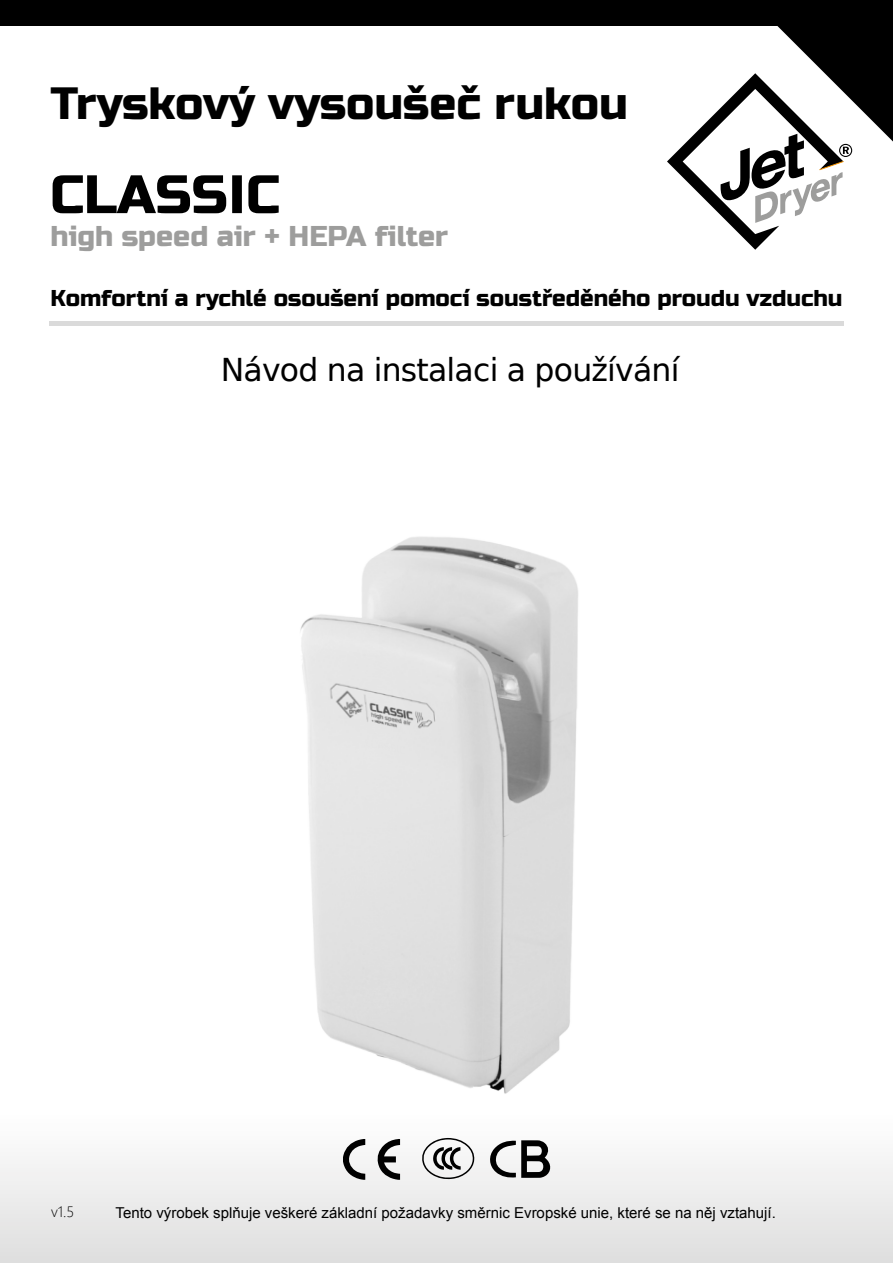
<style>
.page{position:relative;width:893px;height:1263px;background:#fff}
.page>*{position:absolute;margin:0;border:0;box-sizing:border-box;transform-origin:0 0}
.t1{font:45px "Russo One";color:#000}
.t2{font:31.5px "DejaVu Sans";letter-spacing:-.025em;color:#000}
.t3{font:28.5px "Russo One";color:#9d9d9c}
.t4{font:22.8px "Russo One";color:#000}
.t5{font:15px "Arial";color:#000}
.t6{font:300 15px "Segoe UI";color:#000}
</style>
<div class="page">
<div style="left:0;top:1093px;width:893px;height:170px;background:linear-gradient(to bottom,#fff,#dfdfdf)"></div>
<div style="left:0;top:0;width:893px;height:26px;background:#000"></div>
<svg style="left:667px;top:26px;width:226px;height:224px"></svg>
<svg style="left:377px;top:1139px;width:23px;height:41px"></svg>
<svg style="left:343px;top:1139px;width:22px;height:41px"></svg>
<svg style="left:421px;top:1139px;width:54px;height:40px"></svg>
<svg style="left:488px;top:1140px;width:65px;height:38px"></svg>
<svg style="left:53px;top:175px;width:226px;height:38px"></svg>
<div style="left:49px;top:321px;width:795px;height:5px;background:#dadada"></div>
<img style="left:254px;top:536px;width:392px;height:603px">
<h1 class="t1" style="left:50px;top:77px;width:579px">Tryskový vysoušeč rukou</h1>
<h3 class="t3" style="left:50px;top:219px;width:399px">high speed air + HEPA filter</h3>
<h3 class="t4" style="left:50px;top:285px;width:793px">Komfortní a rychlé osoušení pomocí soustředěného proudu vzduchu</h3>
<h2 class="t2" style="left:221px;top:344px;width:460px">Návod na instalaci a používání</h2>
<p class="t6" style="left:51px;top:1199px;width:25px">v1.5</p>
<p class="t5" style="left:116px;top:1203px;width:662px">Tento výrobek splňuje veškeré základní požadavky směrnic Evropské unie, které se na něj vztahují.</p>
</div>
